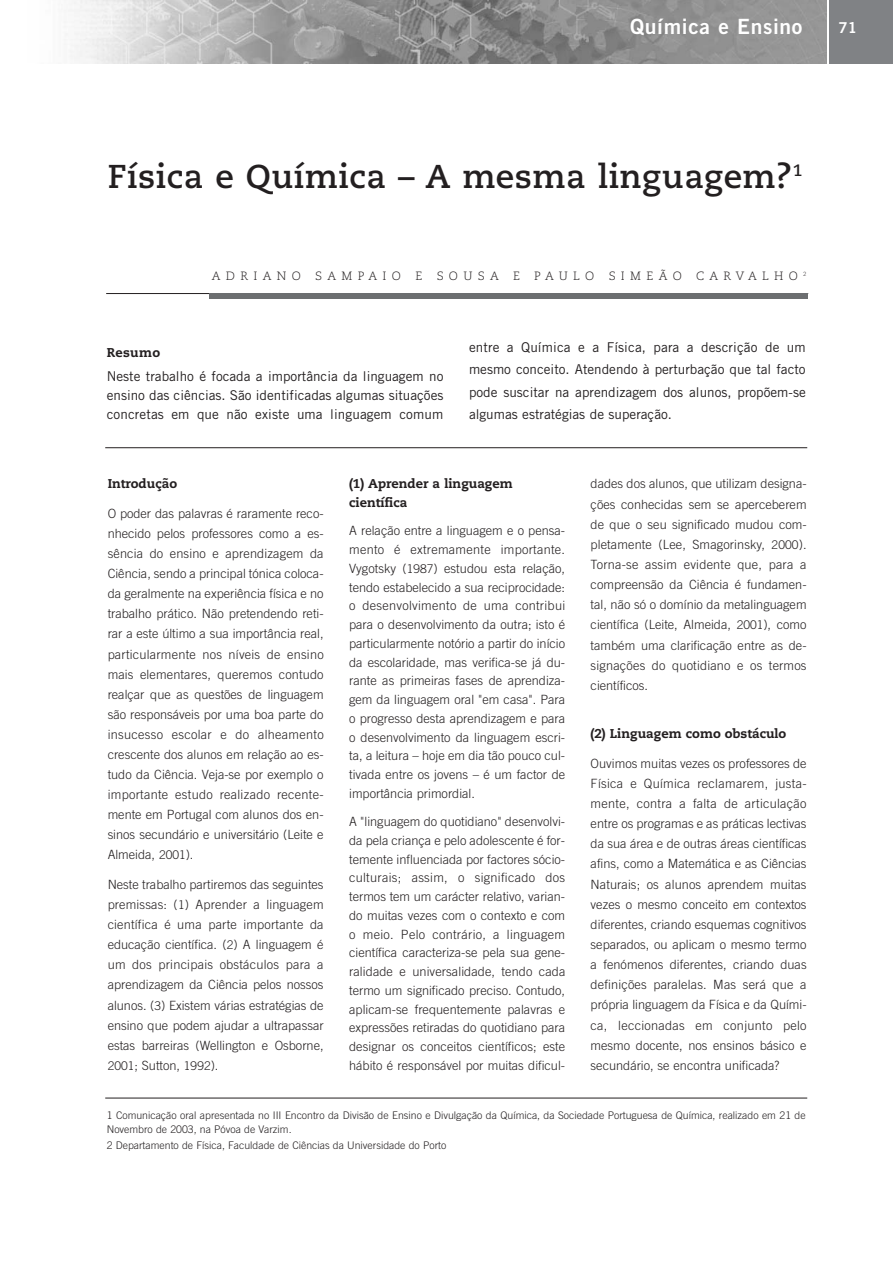
<style>
.page{position:relative;width:893px;height:1262px;background:#fff}
.page>*{position:absolute;margin:0;border:0;box-sizing:border-box;transform-origin:0 0}
.t1{font:700 33px "Caecilia";letter-spacing:.02em;color:#231f20}
.t2{font:21px "Trade Gothic Bold Two";letter-spacing:.03em;color:#fff}
.t3{font:15px "Trade Gothic Bold Two";color:#fff}
.t4{font:13.5px/22.5px "Trade Gothic";color:#231f20;text-align:justify}
.t5{font:300 12.75px/20.1px "Trade Gothic";color:#231f20;text-align:justify}
.t6{font:800 12.75px/18.8px "Caecilia";color:#231f20}
.t7{font:300 12px "Caecilia";letter-spacing:.445em;color:#231f20}
.t8{font:300 10.5px/14.2px "Trade Gothic";color:#231f20}
.s1{font-size:12px}
</style>
<div class="page">
<div style="left:829px;top:0;width:63px;height:63px;background:#808285"></div>
<img style="left:66px;top:0;width:760px;height:64px">
<hr style="left:106px;top:293px;width:702px;height:1px;background:#231f20">
<div style="left:210px;top:293px;width:598px;height:6px;background:#6c6e70"></div>
<hr style="left:105px;top:447px;width:702px;height:1px;background:#231f20">
<hr style="left:105px;top:1097px;width:702px;height:1px;background:#231f20">
<h2 class="t2" style="left:630px;top:19px;width:173px">Química e Ensino</h2>
<p class="t3" style="left:838px;top:22px;width:20px">71</p>
<h1 class="t1" style="left:108px;top:163px;width:696px">Física e Química – A mesma linguagem?<sup>1</sup></h1>
<p class="t7" style="left:212px;top:271px;width:596px">ADRIANO SAMPAIO E SOUSA E PAULO SIMEÃO CARVALHO <sup>2</sup></p>
<p class="t6" style="left:107px;top:344px;width:55px">Resumo</p>
<p class="t4" style="left:107px;top:367px;width:338px;line-height:19.2px">Neste trabalho é focada a importância da linguagem no ensino das ciências. São identificadas algumas situações concretas em que não existe uma linguagem comum</p>
<p class="t4" style="left:469px;top:337px;width:338px">entre a Química e a Física, para a descrição de um mesmo conceito. Atendendo à perturbação que tal facto pode suscitar na aprendizagem dos alunos, propõem-se algumas estratégias de superação.</p>
<p class="t6" style="left:108px;top:475px;width:71px">Introdução</p>
<p class="t5" style="left:108px;top:504px;width:217px">O poder das palavras é raramente reco&shy;nhecido pelos professores como a es&shy;sência do ensino e aprendizagem da Ciência, sendo a principal tónica coloca&shy;da geralmente na experiência física e no trabalho prático. Não pretendendo reti&shy;rar a este último a sua importância real, particularmente nos níveis de ensino mais elementares, queremos contudo realçar que as questões de linguagem são responsáveis por uma boa parte do insucesso escolar e do alheamento crescente dos alunos em relação ao es&shy;tudo da Ciência. Veja-se por exemplo o importante estudo realizado recente&shy;mente em Portugal com alunos dos en&shy;sinos secundário e universitário (Leite e Almeida, <span class="s1">2001</span>).</p>
<p class="t5" style="left:108px;top:875px;width:217px">Neste trabalho partiremos das seguintes premissas: (<span class="s1">1</span>) Aprender a linguagem científica é uma parte importante da educação científica. (<span class="s1">2</span>) A linguagem é um dos principais obstáculos para a aprendizagem da Ciência pelos nossos alunos. (<span class="s1">3</span>) Existem várias estratégias de ensino que podem ajudar a ultrapassar estas barreiras (Wellington e Osborne, <span class="s1">2001</span>; Sutton, <span class="s1">1992</span>).</p>
<p class="t6" style="left:349px;top:475px;width:165px">(1) Aprender a linguagem científica</p>
<p class="t5" style="left:349px;top:522px;width:217px;line-height:18.8px">A relação entre a linguagem e o pensa&shy;mento é extremamente importante.<br>Vygotsky (<span class="s1">1987</span>) estudou esta relação, tendo estabelecido a sua reciprocidade: o desenvolvimento de uma contribui para o desenvolvimento da outra; isto é particularmente notório a partir do início da escolaridade, mas verifica-se já du&shy;rante as primeiras fases de aprendiza&shy;gem da linguagem oral "em casa". Para o progresso desta aprendizagem e para o desenvolvimento da linguagem escri&shy;ta, a leitura – hoje em dia tão pouco cul&shy;tivada entre os jovens – é um factor de importância primordial.</p>
<p class="t5" style="left:349px;top:813px;width:218px;line-height:18.8px">A "linguagem do quotidiano" desenvolvi&shy;da pela criança e pelo adolescente é for&shy;temente influenciada por factores sócio&shy;culturais; assim, o significado dos termos tem um carácter relativo, varian&shy;do muitas vezes com o contexto e com o meio. Pelo contrário, a linguagem científica caracteriza-se pela sua gene&shy;ralidade e universalidade, tendo cada termo um significado preciso. Contudo, aplicam-se frequentemente palavras e expressões retiradas do quotidiano para designar os conceitos científicos; este hábito é responsável por muitas dificul-</p>
<p class="t5" style="left:590px;top:475px;width:217px">dades dos alunos, que utilizam designa&shy;ções conhecidas sem se aperceberem de que o seu significado mudou com&shy;pletamente (Lee, Smagorinsky, <span class="s1">2000</span>).<br>Torna-se assim evidente que, para a compreensão da Ciência é fundamen&shy;tal, não só o domínio da metalinguagem científica (Leite, Almeida, <span class="s1">2001</span>), como também uma clarificação entre as de&shy;signações do quotidiano e os termos científicos.</p>
<p class="t6" style="left:590px;top:725px;width:197px">(2) Linguagem como obstáculo</p>
<p class="t5" style="left:590px;top:754px;width:217px">Ouvimos muitas vezes os professores de Física e Química reclamarem, justa&shy;mente, contra a falta de articulação entre os programas e as práticas lectivas da sua área e de outras áreas científicas afins, como a Matemática e as Ciências Naturais; os alunos aprendem muitas vezes o mesmo conceito em contextos diferentes, criando esquemas cognitivos separados, ou aplicam o mesmo termo a fenómenos diferentes, criando duas definições paralelas. Mas será que a própria linguagem da Física e da Quími&shy;ca, leccionadas em conjunto pelo mesmo docente, nos ensinos básico e secundário, se encontra unificada?</p>
<p class="t8" style="left:107px;top:1108px;width:700px">1 Comunicação oral apresentada no III Encontro da Divisão de Ensino e Divulgação da Química, da Sociedade Portuguesa de Química, realizado em 21 de<br>Novembro de 2003, na Póvoa de Varzim.</p>
<p class="t8" style="left:107px;top:1139px;width:341px">2 Departamento de Física, Faculdade de Ciências da Universidade do Porto</p>
</div>
